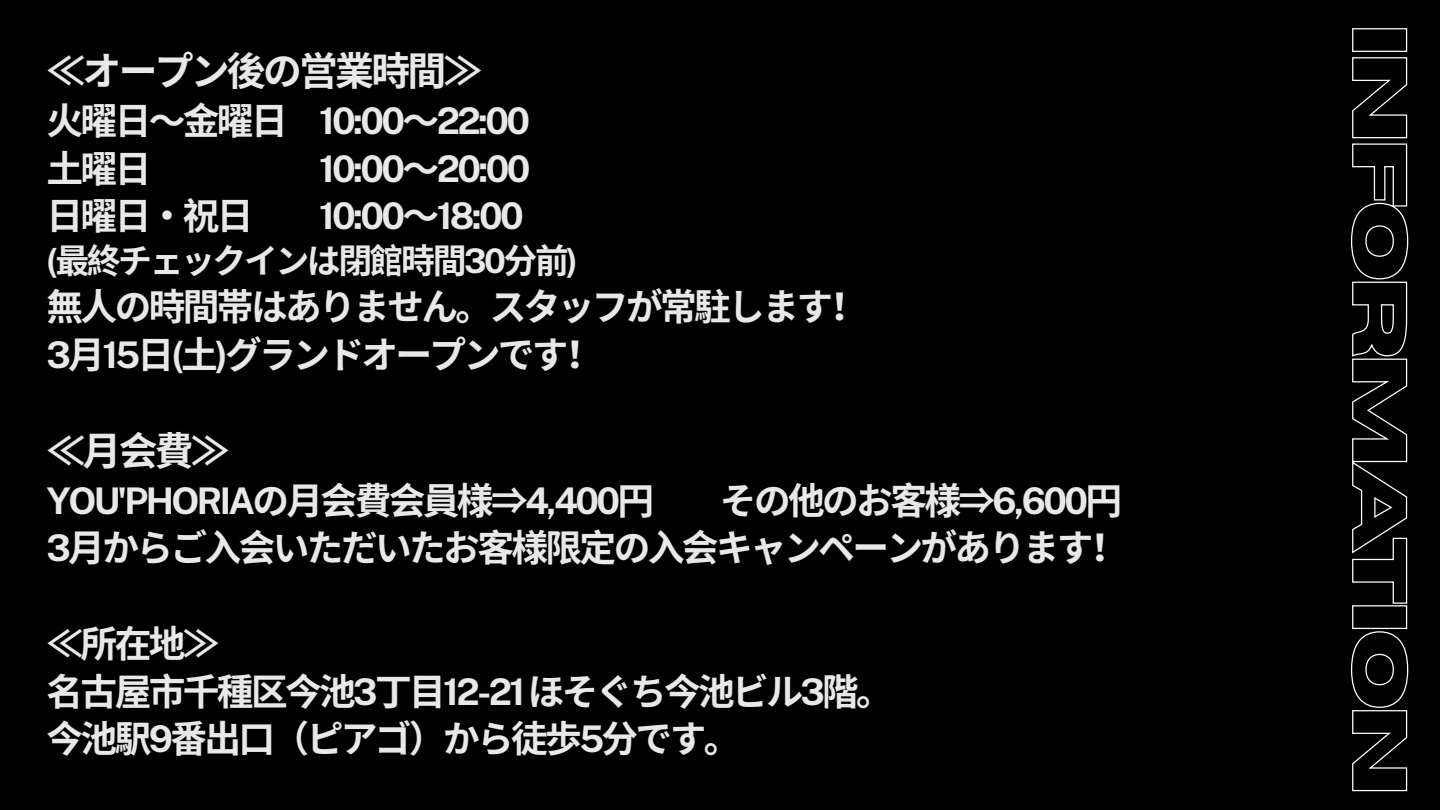
<style>
.page{position:relative;width:1440px;height:810px;background:#000}
.page>*{position:absolute;margin:0;border:0;box-sizing:border-box;transform-origin:0 0}
.t1{font:700 38.9px "Noto Sans CJ Ksc";letter-spacing:-.07em;color:#e8e8e7}
.t2{font:700 36.7px "Noto Sans CJ Ksc";letter-spacing:-.07em;color:#e8e8e7}
.t3{font:700 36.7px "Public Sans";letter-spacing:-.07em;color:#e8e8e7}
.t4{font:700 33.9px "Noto Sans CJ Ksc";letter-spacing:-.07em;color:#e8e8e7}
.s1{font-family:"Noto Sans CJ Ksc"}
.s2{font-family:"Public Sans"}
</style>
<div class="page">
<svg style="left:1351px;top:28px;width:58px;height:764px"></svg>
<p class="t1" style="left:46px;top:40px;width:437px">≪オープン後の営業時間≫</p>
<p class="t3" style="left:46px;top:99px;width:485px"><span class="s1">火曜日～金曜日</span> 10:00<span class="s1">～</span>22:00</p>
<p class="t2" style="left:46px;top:139px;width:95px">土曜日</p>
<p class="t3" style="left:319px;top:147px;width:213px">10:00<span class="s1">～</span>20:00</p>
<p class="t2" style="left:46px;top:187px;width:197px">日曜日・祝日</p>
<p class="t3" style="left:319px;top:194px;width:206px">10:00<span class="s1">～</span>18:00</p>
<p class="t4" style="left:46px;top:234px;width:533px"><span class="s2">(</span>最終チェックインは閉館時間<span class="s2">30</span>分前<span class="s2">)</span></p>
<p class="t2" style="left:46px;top:278px;width:822px">無人の時間帯はありません。スタッフが常駐します！</p>
<p class="t2" style="left:46px;top:326px;width:558px"><span class="s2">3</span>月 <span class="s2">15</span>日 <span class="s2">(</span>土<span class="s2">)</span>グランドオープンです！</p>
<p class="t1" style="left:46px;top:420px;width:185px">≪月会費≫</p>
<p class="t3" style="left:46px;top:479px;width:609px">YOU'PHORIA<span class="s1">の月会費会員様⇒</span>4,400<span class="s1">円</span></p>
<p class="t2" style="left:720px;top:471px;width:404px">その他のお客様⇒<span class="s2">6,600</span>円</p>
<p class="t2" style="left:46px;top:519px;width:1083px"><span class="s2">3</span>月からご入会いただいたお客様限定の入会キャンペーンがあります！</p>
<p class="t2" style="left:46px;top:614px;width:175px">≪所在地≫</p>
<p class="t2" style="left:46px;top:662px;width:848px">名古屋市千種区今池<span class="s2">3</span>丁目 <span class="s2">12-21</span>ほそぐち今池ビル<span class="s2">3</span>階。</p>
<p class="t2" style="left:46px;top:710px;width:696px">今池駅<span class="s2">9</span>番出口（ピアゴ）から徒歩<span class="s2">5</span>分です。</p>
</div>
